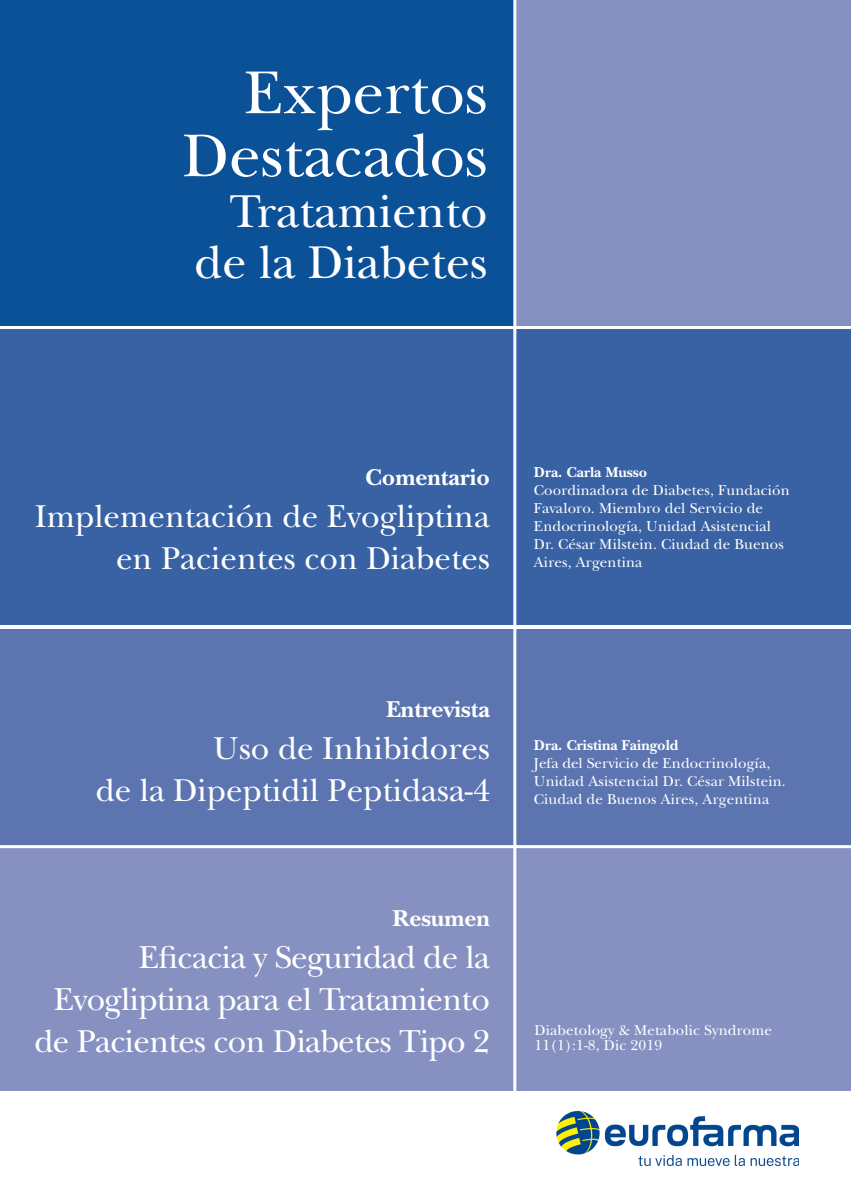
<style>
.page{position:relative;width:851px;height:1191px;background:#fff}
.page>*{position:absolute;margin:0;border:0;box-sizing:border-box;transform-origin:0 0}
.Bajo_titulo2{font:63px/63px "New Baskerville Std";color:#fff;text-align:right}
.Bajo_titulo2-2{font:48px "New Baskerville Std";color:#fff}
.t1{font:33px "New Baskerville Std";color:#fff}
.t2{font:33px/42px "New Baskerville Std";letter-spacing:-.02em;color:#fff;text-align:right}
.t3{font:700 24px "New Baskerville Std";color:#fff}
.t4{font:15px/18px "New Baskerville Std";letter-spacing:.01em;color:#fff}
.t5{font:700 15px "New Baskerville Std";color:#fff}
</style>
<div class="page">
<div style="left:514px;top:0;width:336px;height:330px;background:#8691c2"></div>
<div style="left:0;top:0;width:514px;height:327px;background:#0b5198"></div>
<div style="left:0;top:629px;width:850px;height:219px;background:#5c74b0"></div>
<div style="left:0;top:848px;width:850px;height:243px;background:#8691c2"></div>
<div style="left:0;top:330px;width:850px;height:295px;background:#3962a4"></div>
<hr style="left:0;top:326px;width:850px;height:3px;background:#fff">
<hr style="left:513px;top:0;width:3px;height:1189px;background:#fff">
<hr style="left:0;top:845px;width:850px;height:3px;background:#fff">
<img style="left:556px;top:1110px;width:241px;height:57px">
<p class="Bajo_titulo2" style="left:182px;top:62px;width:306px">Expertos<br>Destacados</p>
<p class="Bajo_titulo2-2" style="left:229px;top:184px;width:259px">Tratamiento</p>
<p class="Bajo_titulo2-2" style="left:194px;top:235px;width:294px">de la Diabetes</p>
<p class="t3" style="left:365px;top:463px;width:126px">Comentario</p>
<p class="t1" style="left:35px;top:497px;width:456px">Implementación de Evogliptina</p>
<p class="t1" style="left:116px;top:539px;width:375px">en Pacientes con Diabetes</p>
<p class="t5" style="left:534px;top:463px;width:115px">Dra. Carla Musso</p>
<p class="t4" style="left:534px;top:481px;width:257px">Coordinadora de Diabetes, Fundación<br>Favaloro. Miembro del Servicio de<br>Endocrinología, Unidad Asistencial<br>Dr. César Milstein. Ciudad de Buenos<br>Aires, Argentina</p>
<p class="t3" style="left:386px;top:695px;width:105px">Entrevista</p>
<p class="t1" style="left:213px;top:729px;width:278px">Uso de Inhibidores</p>
<p class="t1" style="left:96px;top:771px;width:395px">de la Dipeptidil Peptidasa-4</p>
<p class="t3" style="left:392px;top:903px;width:99px">Resumen</p>
<p class="t2" style="left:34px;top:936px;width:457px">Eficacia y Seguridad de la<br>Evogliptina para el Tratamiento de Pacientes con Diabetes Tipo 2</p>
<p class="t5" style="left:534px;top:736px;width:146px">Dra. Cristina Faingold</p>
<p class="t4" style="left:534px;top:753px;width:253px">Jefa del Servicio de Endocrinología,<br>Unidad Asistencial Dr. César Milstein.<br>Ciudad de Buenos Aires, Argentina</p>
<p class="t4" style="left:534px;top:1022px;width:239px;line-height:15px">Diabetology &amp; Metabolic Syndrome<br>11(1):1-8, Dic 2019</p>
</div>
